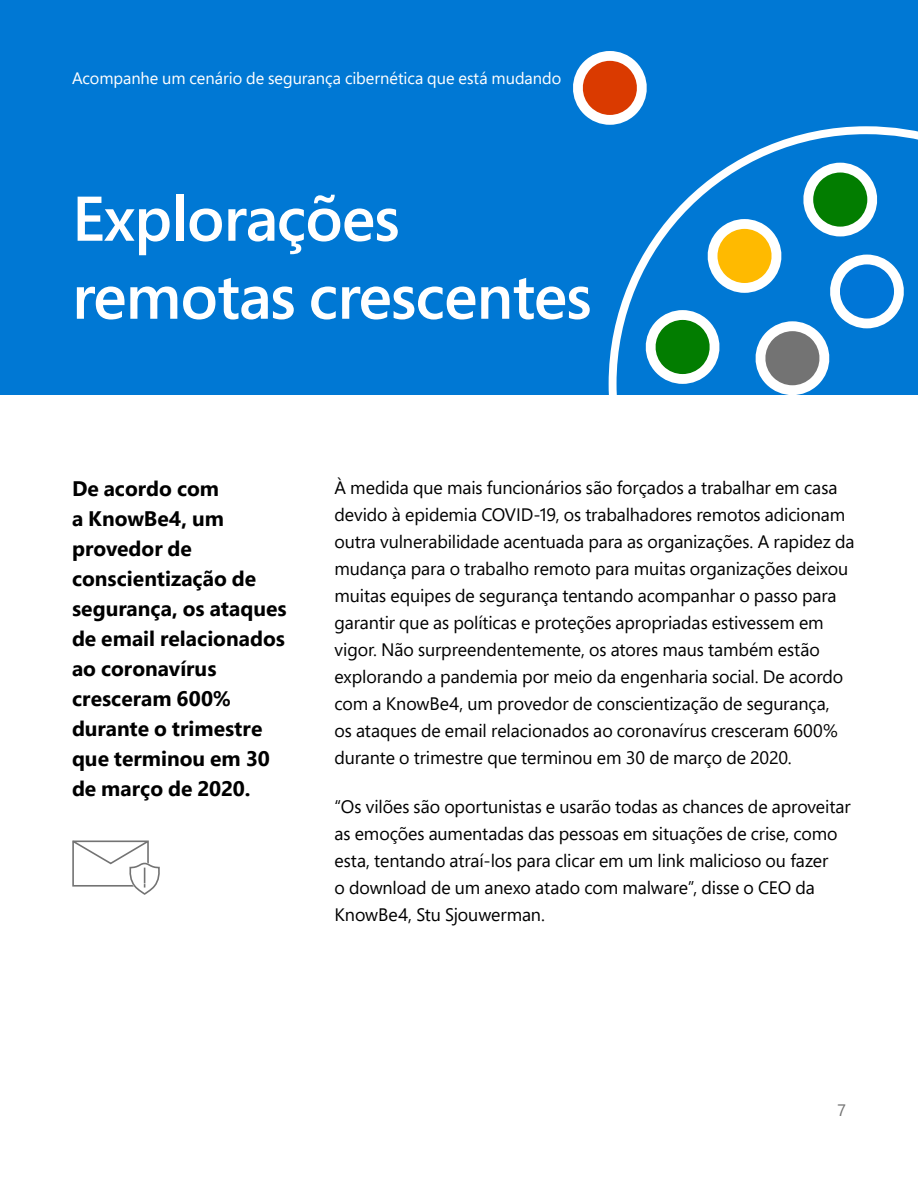
<style>
.page{position:relative;width:918px;height:1188px;background:#fff}
.page>*{position:absolute;margin:0;border:0;box-sizing:border-box;transform-origin:0 0}
.H1_cover_title_42_52{font:600 63px/78px "Segoe Pro";letter-spacing:-.015em;color:#fff}
.H4_Highlight_14_20{font:700 21px/30px "Segoe Pro";color:#000}
.P_12_18{font:18px/27px "Segoe Pro";letter-spacing:-.005em;color:#000}
.t1{font:16.5px "Segoe Pro";color:#fff}
.t2{font:16.5px "Segoe Pro";color:#737373}
</style>
<div class="page">
<div style="left:0;top:0;width:918px;height:395px;background:#0078d4"></div>
<svg style="left:72px;top:840px;width:88px;height:55px"></svg>
<svg style="left:573px;top:51px;width:74px;height:74px"></svg>
<svg style="left:605px;top:122px;width:313px;height:273px"></svg>
<p class="t1" style="left:72px;top:67px;width:491px">Acompanhe um cenário de segurança cibernética que está mudando</p>
<p class="H1_cover_title_42_52" style="left:72px;top:178px;width:521px">Explorações remotas crescentes</p>
<p class="H4_Highlight_14_20" style="left:72px;top:473px;width:216px">De acordo com<br>a KnowBe4, um provedor de conscientização de segurança, os ataques de email relacionados ao coronavírus cresceram 600% durante o trimestre que terminou em 30 de março de 2020.</p>
<p class="P_12_18" style="left:334px;top:473px;width:522px">À medida que mais funcionários são forçados a trabalhar em casa devido à epidemia COVID-19, os trabalhadores remotos adicionam outra vulnerabilidade acentuada para as organizações. A rapidez da mudança para o trabalho remoto para muitas organizações deixou muitas equipes de segurança tentando acompanhar o passo para garantir que as políticas e proteções apropriadas estivessem em vigor. Não surpreendentemente, os atores maus também estão explorando a pandemia por meio da engenharia social. De acordo com a KnowBe4, um provedor de conscientização de segurança,<br>os ataques de email relacionados ao coronavírus cresceram 600% durante o trimestre que terminou em 30 de março de 2020.</p>
<p class="P_12_18" style="left:334px;top:793px;width:518px">“Os vilões são oportunistas e usarão todas as chances de aproveitar as emoções aumentadas das pessoas em situações de crise, como esta, tentando atraí-los para clicar em um link malicioso ou fazer<br>o download de um anexo atado com malware”, disse o CEO da KnowBe4, Stu Sjouwerman.</p>
<p class="t2" style="left:838px;top:1099px;width:10px">7</p>
</div>
